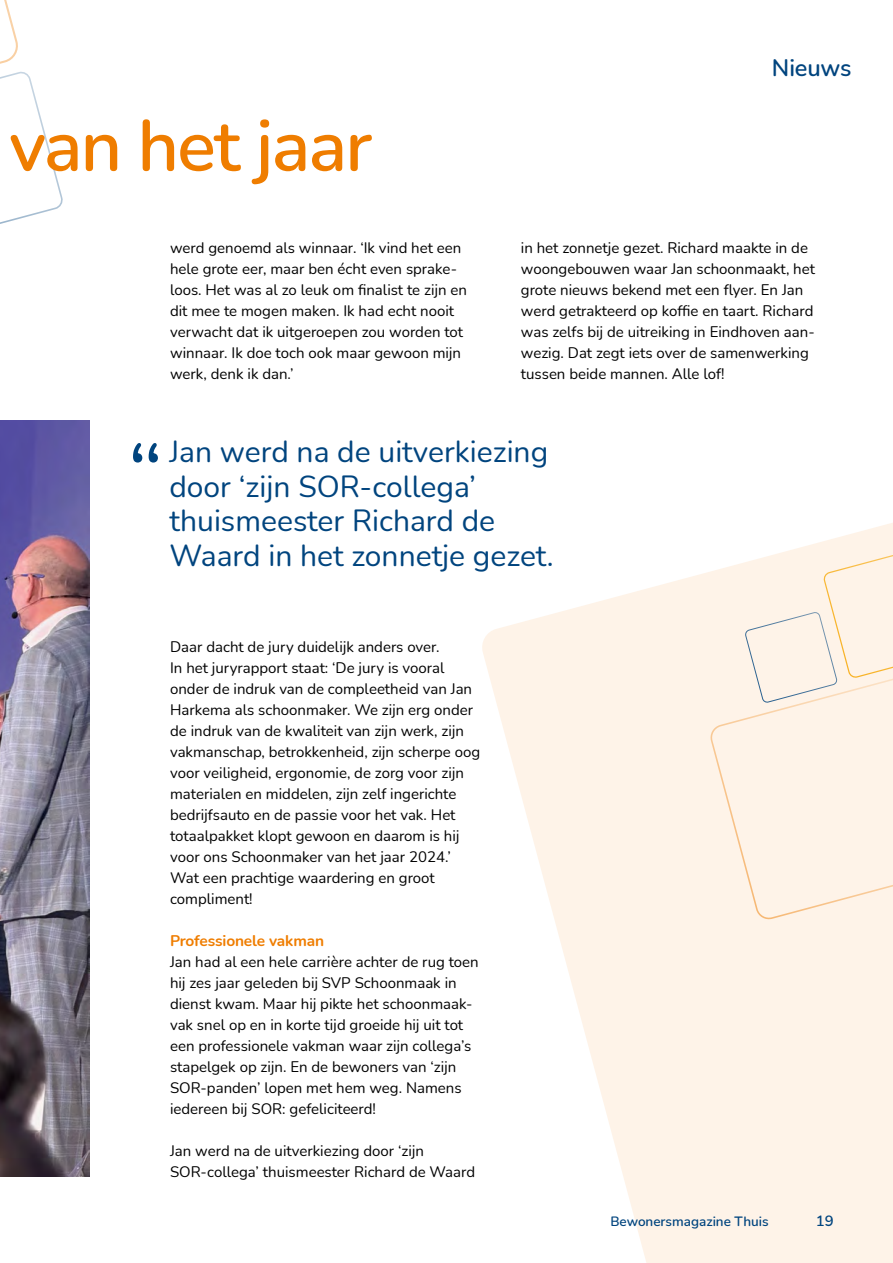
<style>
.page{position:relative;width:893px;height:1263px;background:#fff}
.page>*{position:absolute;margin:0;border:0;box-sizing:border-box;transform-origin:0 0}
.t1{font:300 102px "Nunito";color:#00447e}
.t2{font:600 72px "Nunito";letter-spacing:-.025em;color:#ef7d00}
.t3{font:30px/34.5px "Nunito";color:#00447e}
.t4{font:600 24px "Nunito";letter-spacing:-.005em;color:#00447e}
.t5{font:700 15.45px "Nunito";letter-spacing:-.01em;color:#ef7d00}
.t6{font:15px/21px "Nunito";color:#000}
.t7{font:600 15px "Nunito";color:#00447e}
.t8{font:600 13.5px "Nunito";color:#00447e}
</style>
<div class="page">
<svg style="left:482px;top:523px;width:411px;height:740px;fill:#fef3e8"></svg>
<svg style="left:0;top:0;width:63px;height:224px"></svg>
<div style="left:710px;top:546px;width:183px;height:374px;background:#fef3e8"></div>
<img style="left:0;top:421px;width:89px;height:756px">
<h2 class="t2" style="left:9px;top:95px;width:365px">van het jaar</h2>
<p class="t6" style="left:170px;top:236px;width:298px">werd genoemd als winnaar. ‘Ik vind het een hele grote eer, maar ben écht even sprake&shy;loos. Het was al zo leuk om finalist te zijn en dit mee te mogen maken. Ik had echt nooit verwacht dat ik uitgeroepen zou worden tot winnaar. Ik doe toch ook maar gewoon mijn werk, denk ik dan.’</p>
<h3 class="t4" style="left:772px;top:51px;width:81px">Nieuws</h3>
<p class="t6" style="left:521px;top:236px;width:296px">in het zonnetje gezet. Richard maakte in de woongebouwen waar Jan schoonmaakt, het grote nieuws bekend met een flyer. En Jan werd getrakteerd op koffie en taart. Richard was zelfs bij de uitreiking in Eindhoven aan&shy;wezig. Dat zegt iets over de samenwerking tussen beide mannen. Alle lof!</p>
<h1 class="t1" style="left:126px;top:409px;width:39px">“</h1>
<h3 class="t3" style="left:169px;top:433px;width:386px">Jan werd na de uitverkiezing door ‘zijn SOR-collega’ thuismeester Richard de<br>Waard in het zonnetje gezet.</h3>
<p class="t6" style="left:170px;top:635px;width:312px">Daar dacht de jury duidelijk anders over.<br>In het juryrapport staat: ‘De jury is vooral onder de indruk van de compleetheid van Jan Harkema als schoonmaker. We zijn erg onder de indruk van de kwaliteit van zijn werk, zijn vakmanschap, betrokkenheid, zijn scherpe oog voor veiligheid, ergonomie, de zorg voor zijn materialen en middelen, zijn zelf ingerichte bedrijfsauto en de passie voor het vak. Het totaalpakket klopt gewoon en daarom is hij voor ons Schoonmaker van het jaar 2024.’ Wat een prachtige waardering en groot compliment!</p>
<p class="t5" style="left:170px;top:929px;width:156px">Professionele vakman</p>
<p class="t6" style="left:170px;top:950px;width:310px">Jan had al een hele carrière achter de rug toen hij zes jaar geleden bij SVP Schoonmaak in dienst kwam. Maar hij pikte het schoonmaak&shy;vak snel op en in korte tijd groeide hij uit tot een professionele vakman waar zijn collega’s stapelgek op zijn. En de bewoners van ‘zijn SOR-panden’ lopen met hem weg. Namens iedereen bij SOR: gefeliciteerd!</p>
<p class="t6" style="left:170px;top:1139px;width:307px">Jan werd na de uitverkiezing door ‘zijn<br>SOR-collega’ thuismeester Richard de Waard</p>
<p class="t8" style="left:610px;top:1212px;width:160px">Bewonersmagazine Thuis</p>
<p class="t7" style="left:816px;top:1210px;width:19px">19</p>
</div>
